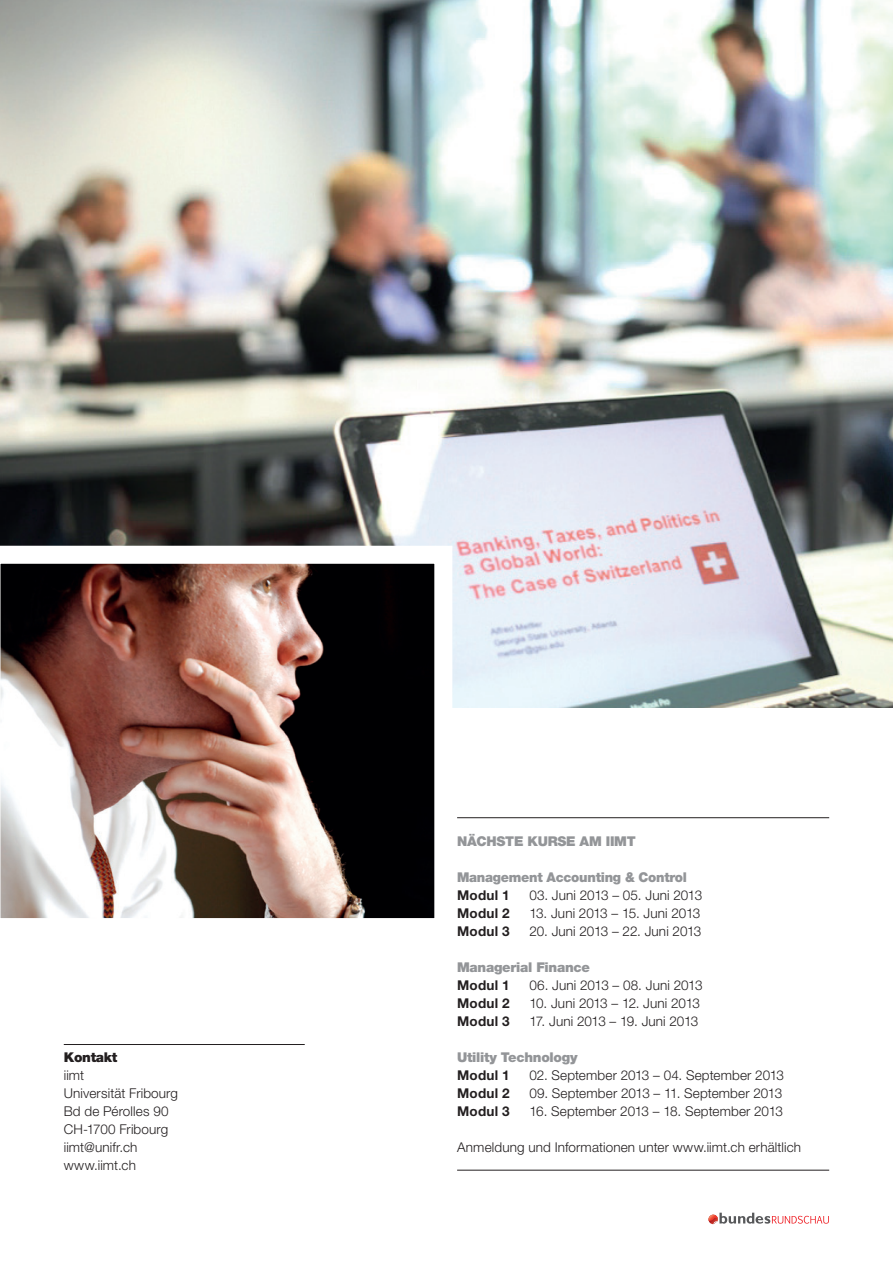
<style>
.page{position:relative;width:893px;height:1263px;background:#fff}
.page>*{position:absolute;margin:0;border:0;box-sizing:border-box;transform-origin:0 0}
.t1{font:300 13.5px/18px "Helvetica Neue";letter-spacing:.01em;color:#231f20}
.t2{font:900 13.5px "Helvetica Neue";letter-spacing:-.02em;color:#939598}
.t3{font:700 13.5px "Helvetica Neue";letter-spacing:.02em;color:#231f20}
.t4{font:900 13.5px "Helvetica Neue";letter-spacing:-.02em;color:#231f20}
</style>
<div class="page">
<svg style="left:708px;top:1213px;width:121px;height:11px"></svg>
<img style="left:0;top:0;width:893px;height:708px">
<hr style="left:64px;top:1044px;width:241px;height:1px;background:#231f20">
<hr style="left:457px;top:817px;width:372px;height:1px;background:#231f20">
<hr style="left:457px;top:1170px;width:372px;height:1px;background:#231f20">
<img style="left:0;top:546px;width:452px;height:373px">
<p class="t4" style="left:64px;top:1049px;width:55px">Kontakt</p>
<p class="t1" style="left:64px;top:1066px;width:116px">iimt<br>Universität Fribourg<br>Bd de Pérolles 90<br>CH-1700 Fribourg iimt@unifr.ch www.iimt.ch</p>
<p class="t2" style="left:457px;top:833px;width:180px">Nächste Kurse am iimt</p>
<p class="t2" style="left:457px;top:869px;width:231px">Management Accounting &amp; Control</p>
<p class="t3" style="left:457px;top:887px;width:54px">Modul 1</p>
<p class="t1" style="left:529px;top:886px;width:174px">03. Juni 2013 – 05. Juni 2013</p>
<p class="t3" style="left:457px;top:905px;width:54px">Modul 2</p>
<p class="t1" style="left:529px;top:904px;width:172px">13. Juni 2013 – 15. Juni 2013</p>
<p class="t3" style="left:457px;top:923px;width:54px">Modul 3</p>
<p class="t1" style="left:529px;top:922px;width:173px">20. Juni 2013 – 22. Juni 2013</p>
<p class="t2" style="left:457px;top:959px;width:134px">Managerial Finance</p>
<p class="t3" style="left:457px;top:977px;width:54px">Modul 1</p>
<p class="t1" style="left:529px;top:976px;width:175px">06. Juni 2013 – 08. Juni 2013</p>
<p class="t3" style="left:457px;top:995px;width:54px">Modul 2</p>
<p class="t1" style="left:529px;top:994px;width:172px">10. Juni 2013 – 12. Juni 2013</p>
<p class="t3" style="left:457px;top:1013px;width:54px">Modul 3</p>
<p class="t1" style="left:529px;top:1012px;width:170px">17. Juni 2013 – 19. Juni 2013</p>
<p class="t2" style="left:457px;top:1049px;width:122px">Utility Technology</p>
<p class="t3" style="left:457px;top:1067px;width:54px">Modul 1</p>
<p class="t1" style="left:529px;top:1066px;width:256px">02. September 2013 – 04. September 2013</p>
<p class="t3" style="left:457px;top:1085px;width:54px">Modul 2</p>
<p class="t1" style="left:529px;top:1084px;width:254px">09. September 2013 – 11. September 2013</p>
<p class="t3" style="left:457px;top:1103px;width:54px">Modul 3</p>
<p class="t1" style="left:529px;top:1102px;width:255px">16. September 2013 – 18. September 2013</p>
<p class="t1" style="left:457px;top:1138px;width:346px">Anmeldung und Informationen unter www.iimt.ch erhältlich</p>
</div>
